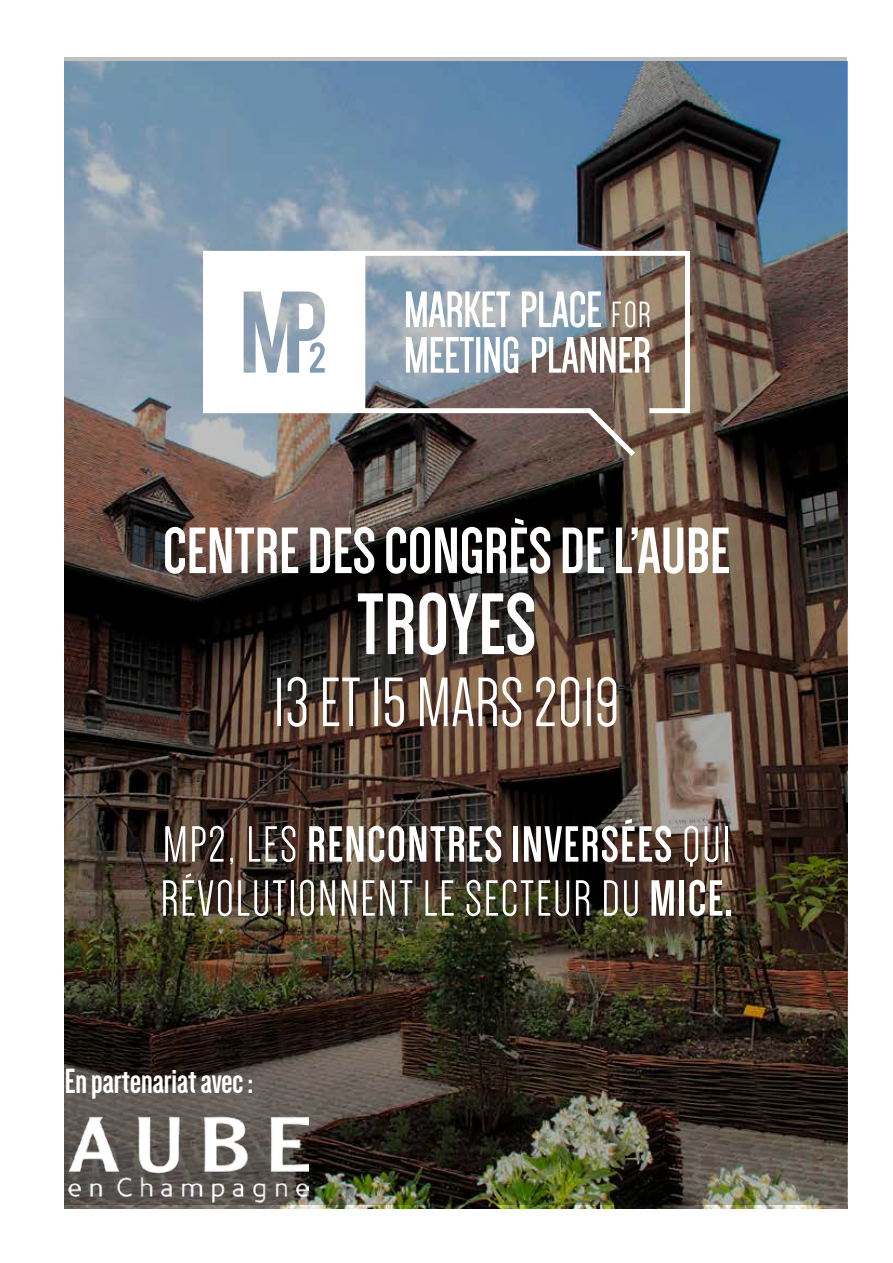
<style>
.page{position:relative;width:893px;height:1263px;background:#fff}
.page>*{position:absolute;margin:0;border:0;box-sizing:border-box;transform-origin:0 0}
.t1{font:700 90px "Dense";letter-spacing:.005em;color:#fff}
.t2{font:72px "Dense";letter-spacing:.005em;color:#fff}
.t3{font:700 67.5px "Dense";letter-spacing:.005em;color:#fff}
.t4{font:52.5px/54px "Dense";letter-spacing:.03em;color:#fff}
.t5{font:700 36px "Dense";color:#fff}
.s1{font-weight:700}
</style>
<div class="page">
<img style="left:65px;top:57px;width:782px;height:1147px">
<svg style="left:203px;top:251px;width:487px;height:205px"></svg>
<img style="left:68px;top:1115px;width:241px;height:91px">
<p class="t3" style="left:163px;top:518px;width:568px">CENTRE DES CONGRÈS DE L’AUBE</p>
<h1 class="t1" style="left:357px;top:580px;width:181px">TROYES</h1>
<h2 class="t2" style="left:273px;top:667px;width:348px">13 ET 15 MARS 2019</h2>
<p class="t4" style="left:161px;top:818px;width:573px">MP2, LES <span class="s1">RENCONTRES INVERSÉES</span> QUI<br>RÉVOLUTIONNENT LE SECTEUR DU <span class="s1">MICE.</span></p>
<p class="t5" style="left:65px;top:1064px;width:190px">En partenariat avec :</p>
</div>
